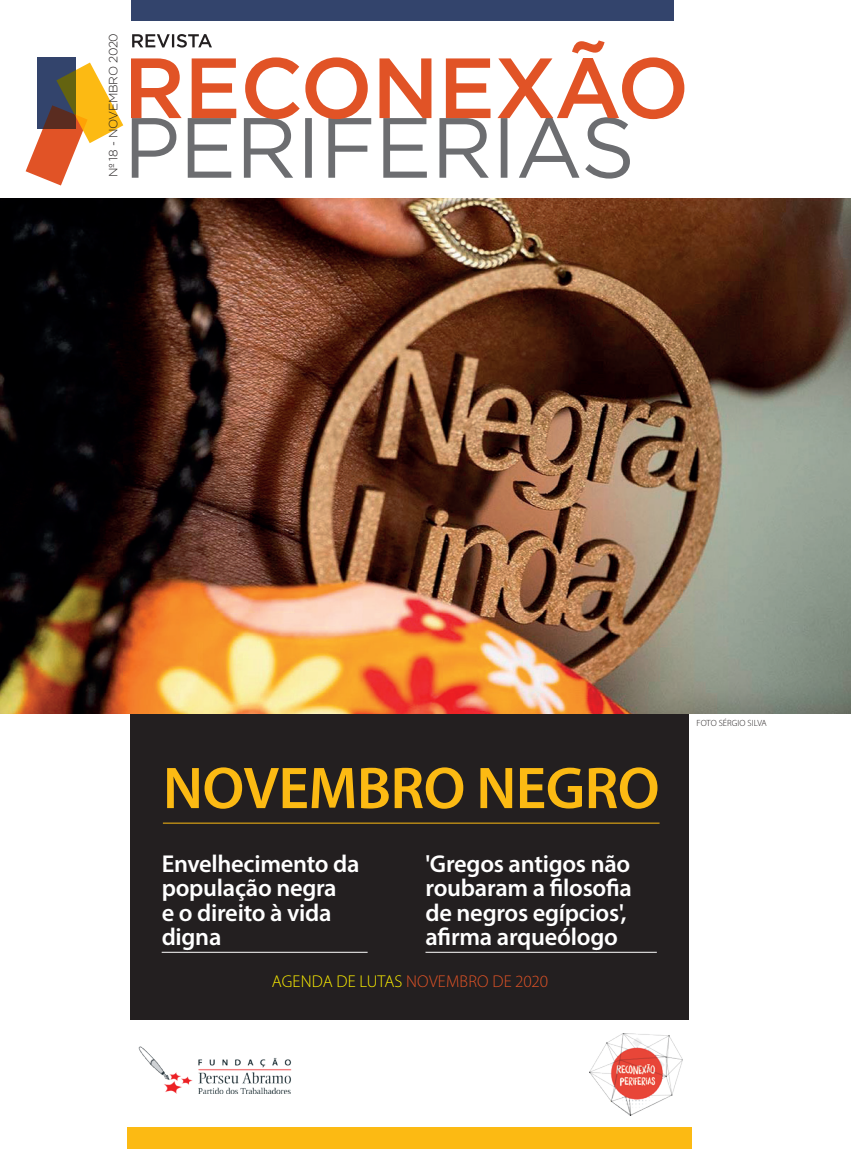
<style>
.page{position:relative;width:851px;height:1149px;background:#fff}
.page>*{position:absolute;margin:0;border:0;box-sizing:border-box;transform-origin:0 0}
.t1{font:600 59.4px "Myriad Pro";letter-spacing:-.01em;color:#fcba13}
.t2{font:600 24.45px/24.5px "Myriad Pro";letter-spacing:-.01em;color:#fff}
.t3{font:300 17.1px "Myriad Pro";letter-spacing:.01em;color:#e15326}
.t4{font:300 12px "Gotham";letter-spacing:-.025em;color:#231f20}
.t5{font:300 9px "Myriad Pro";letter-spacing:.01em;color:#231f20}
.s1{color:#fff101}
</style>
<div class="page">
<div style="left:131px;top:0;width:543px;height:20px;background:#33446c"></div>
<div style="left:127px;top:1127px;width:564px;height:21px;background:#fcba13"></div>
<div style="left:130px;top:201px;width:558px;height:817px;background:#231f20"></div>
<svg style="left:132px;top:119px;width:498px;height:59px"></svg>
<svg style="left:131px;top:40px;width:553px;height:79px"></svg>
<svg style="left:132px;top:34px;width:80px;height:14px"></svg>
<div style="left:38px;top:58px;width:38px;height:71px;background:#33446c"></div>
<svg style="left:26px;top:62px;width:97px;height:123px"></svg>
<hr style="left:163px;top:822px;width:496px;height:1px;background:#fcba13">
<hr style="left:162px;top:951px;width:205px;height:1px;background:#fff">
<hr style="left:425px;top:951px;width:231px;height:1px;background:#fff">
<img style="left:138px;top:1046px;width:154px;height:46px">
<img style="left:589px;top:1033px;width:94px;height:81px">
<img style="left:0;top:198px;width:850px;height:515px">
<p class="t4" style="left:107px;top:177px;width:146px;rotate:-90deg">Nº 18 - NOVEMBRO 2020</p>
<h1 class="t1" style="left:163px;top:750px;width:498px">NOVEMBRO NEGRO</h1>
<p class="t2" style="left:162px;top:850px;width:199px">Envelhecimento da população negra<br>e o direito à vida digna</p>
<p class="t2" style="left:425px;top:850px;width:208px">'Gregos antigos não roubaram a filosofia de negros egípcios', afirma arqueólogo</p>
<p class="t3" style="left:272px;top:971px;width:278px"><span class="s1">AGENDA DE LUTAS</span> NOVEMBRO DE 2020</p>
<p class="t5" style="left:696px;top:717px;width:72px">FOTO SÉRGIO SILVA</p>
</div>
